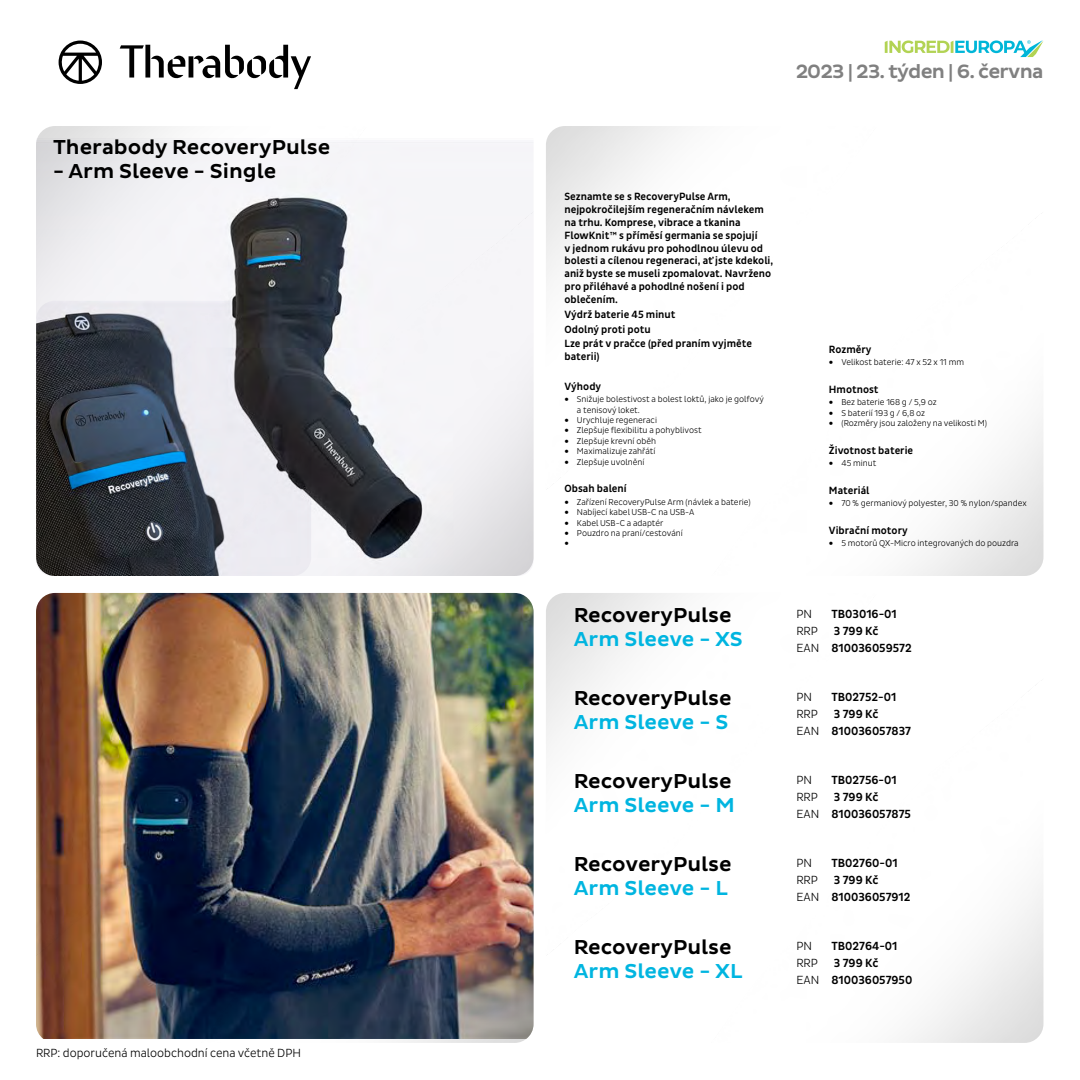
<style>
.page{position:relative;width:1080px;height:1080px;background:#fff}
.page>*{position:absolute;margin:0;border:0;box-sizing:border-box;transform-origin:0 0}
.t1{font:500 20.6px "Pluto Sans";color:#000}
.t2{font:500 20.6px "Pluto Sans";color:#00b5e0}
.t3{font:500 19.6px "Pluto Sans";letter-spacing:-.04em;color:#000}
.t4{font:300 18px "Myriad Pro";color:#000}
.t5{font:500 12px/16.7px "Pluto Sans Cond";color:#000}
.t6{font:300 12px/16.8px "Pluto Sans Cond";color:#000}
.t7{font:500 10.7px/12.8px "Pluto Sans Cond";color:#000}
.t8{font:300 8.7px/10.4px "Pluto Sans Cond";color:#000}
.s1{font-family:"Myriad Pro";font-size:18px}
</style>
<div class="page">
<svg style="left:885px;top:40px;width:158px;height:17px"></svg>
<svg style="left:59px;top:41px;width:43px;height:43px"></svg>
<svg style="left:120px;top:45px;width:191px;height:44px"></svg>
<img style="left:36px;top:138px;width:498px;height:438px">
<img style="left:36px;top:301px;width:275px;height:275px">
<img style="left:36px;top:593px;width:498px;height:446px">
<h1 class="t1" style="left:53px;top:135px;width:279px">Therabody RecoveryPulse</h1>
<h1 class="t1" style="left:53px;top:160px;width:225px">- Arm Sleeve - Single</h1>
<h3 class="t6" style="left:36px;top:1045px;width:266px">RRP: doporučená maloobchodní cena včetně DPH</h3>
<h2 class="t3" style="left:795px;top:60px;width:250px">2023 | 23. týden | 6. června</h2>
<p class="t7" style="left:564px;top:191px;width:210px">Seznamte se s RecoveryPulse Arm, nejpokročilejším regeneračním návlekem na trhu. Komprese, vibrace a tkanina FlowKnit™ s příměsí germania se spojují<br>v jednom rukávu pro pohodlnou úlevu od bolesti a cílenou regeneraci, ať jste kdekoli, aniž byste se museli zpomalovat. Navrženo pro přiléhavé a pohodlné nošení i pod oblečením.</p>
<p class="t7" style="left:564px;top:307px;width:189px;line-height:14.8px">Výdrž baterie 45 minut<br>Odolný proti potu<br>Lze prát v pračce (před praním vyjměte</p>
<p class="t7" style="left:564px;top:350px;width:37px">baterii)</p>
<p class="t7" style="left:564px;top:380px;width:38px">Výhody</p>
<p class="t8" style="left:577px;top:394px;width:189px;text-indent:-12px"><span class="s1">•</span> Snižuje bolestivost a bolest loktů, jako je golfový a tenisový loket.</p>
<p class="t8" style="left:564px;top:415px;width:94px"><span class="s1">•</span> Urychluje regeneraci</p>
<p class="t8" style="left:564px;top:425px;width:139px"><span class="s1">•</span> Zlepšuje flexibilitu a pohyblivost</p>
<p class="t8" style="left:564px;top:436px;width:93px"><span class="s1">•</span> Zlepšuje krevní oběh</p>
<p class="t8" style="left:564px;top:446px;width:92px"><span class="s1">•</span> Maximalizuje zahřátí</p>
<p class="t8" style="left:564px;top:457px;width:82px"><span class="s1">•</span> Zlepšuje uvolnění</p>
<p class="t7" style="left:564px;top:483px;width:64px">Obsah balení</p>
<p class="t8" style="left:564px;top:497px;width:188px"><span class="s1">•</span> Zařízení RecoveryPulse Arm (návlek a baterie)</p>
<p class="t8" style="left:564px;top:507px;width:131px"><span class="s1">•</span> Nabíjecí kabel USB-C na USB-A</p>
<p class="t8" style="left:564px;top:517px;width:100px"><span class="s1">•</span> Kabel USB-C a adaptér</p>
<p class="t8" style="left:564px;top:528px;width:120px"><span class="s1">•</span> Pouzdro na praní/cestování</p>
<h3 class="t4" style="left:564px;top:532px;width:6px">•</h3>
<h1 class="t1" style="left:574px;top:603px;width:160px">RecoveryPulse</h1>
<h1 class="t2" style="left:574px;top:628px;width:171px">Arm Sleeve - XS</h1>
<h1 class="t1" style="left:574px;top:686px;width:160px">RecoveryPulse</h1>
<h1 class="t2" style="left:574px;top:711px;width:156px">Arm Sleeve - S</h1>
<h1 class="t1" style="left:574px;top:769px;width:160px">RecoveryPulse</h1>
<h1 class="t2" style="left:574px;top:794px;width:163px">Arm Sleeve - M</h1>
<h1 class="t1" style="left:574px;top:852px;width:160px">RecoveryPulse</h1>
<h1 class="t2" style="left:574px;top:877px;width:156px">Arm Sleeve - L</h1>
<h1 class="t1" style="left:574px;top:935px;width:160px">RecoveryPulse</h1>
<h1 class="t2" style="left:574px;top:960px;width:170px">Arm Sleeve - XL</h1>
<p class="t7" style="left:829px;top:343px;width:44px">Rozměry</p>
<p class="t8" style="left:829px;top:357px;width:137px"><span class="s1">•</span> Velikost baterie: 47 x 52 x 11 mm</p>
<p class="t7" style="left:829px;top:383px;width:51px">Hmotnost</p>
<p class="t8" style="left:829px;top:397px;width:109px"><span class="s1">•</span> Bez baterie 168 g / 5,9 oz</p>
<p class="t8" style="left:829px;top:408px;width:98px"><span class="s1">•</span> S baterií 193 g / 6,8 oz</p>
<p class="t8" style="left:829px;top:418px;width:160px"><span class="s1">•</span> (Rozměry jsou založeny na velikosti M)</p>
<p class="t7" style="left:829px;top:444px;width:86px">Životnost baterie</p>
<p class="t8" style="left:829px;top:458px;width:49px"><span class="s1">•</span> 45 minut</p>
<p class="t7" style="left:829px;top:484px;width:42px">Materiál</p>
<p class="t8" style="left:829px;top:498px;width:199px"><span class="s1">•</span> 70 % germaniový polyester, 30 % nylon/spandex</p>
<p class="t7" style="left:829px;top:524px;width:80px">Vibrační motory</p>
<p class="t8" style="left:829px;top:538px;width:191px"><span class="s1">•</span> 5 motorů QX-Micro integrovaných do pouzdra</p>
<h3 class="t6" style="left:796px;top:606px;width:24px">PN<br>RRP<br>EAN</h3>
<h3 class="t5" style="left:831px;top:606px;width:82px">TB03016-01<br>3 799 Kč<br>810036059572</h3>
<h3 class="t6" style="left:796px;top:689px;width:24px">PN<br>RRP<br>EAN</h3>
<h3 class="t5" style="left:831px;top:689px;width:81px">TB02752-01<br>3 799 Kč<br>810036057837</h3>
<h3 class="t6" style="left:796px;top:772px;width:24px">PN<br>RRP<br>EAN</h3>
<h3 class="t5" style="left:831px;top:772px;width:81px">TB02756-01<br>3 799 Kč<br>810036057875</h3>
<h3 class="t6" style="left:796px;top:855px;width:24px">PN<br>RRP<br>EAN</h3>
<h3 class="t5" style="left:831px;top:855px;width:81px">TB02760-01<br>3 799 Kč<br>810036057912</h3>
<h3 class="t6" style="left:796px;top:938px;width:24px">PN<br>RRP<br>EAN</h3>
<h3 class="t5" style="left:831px;top:938px;width:83px">TB02764-01<br>3 799 Kč<br>810036057950</h3>
</div>
